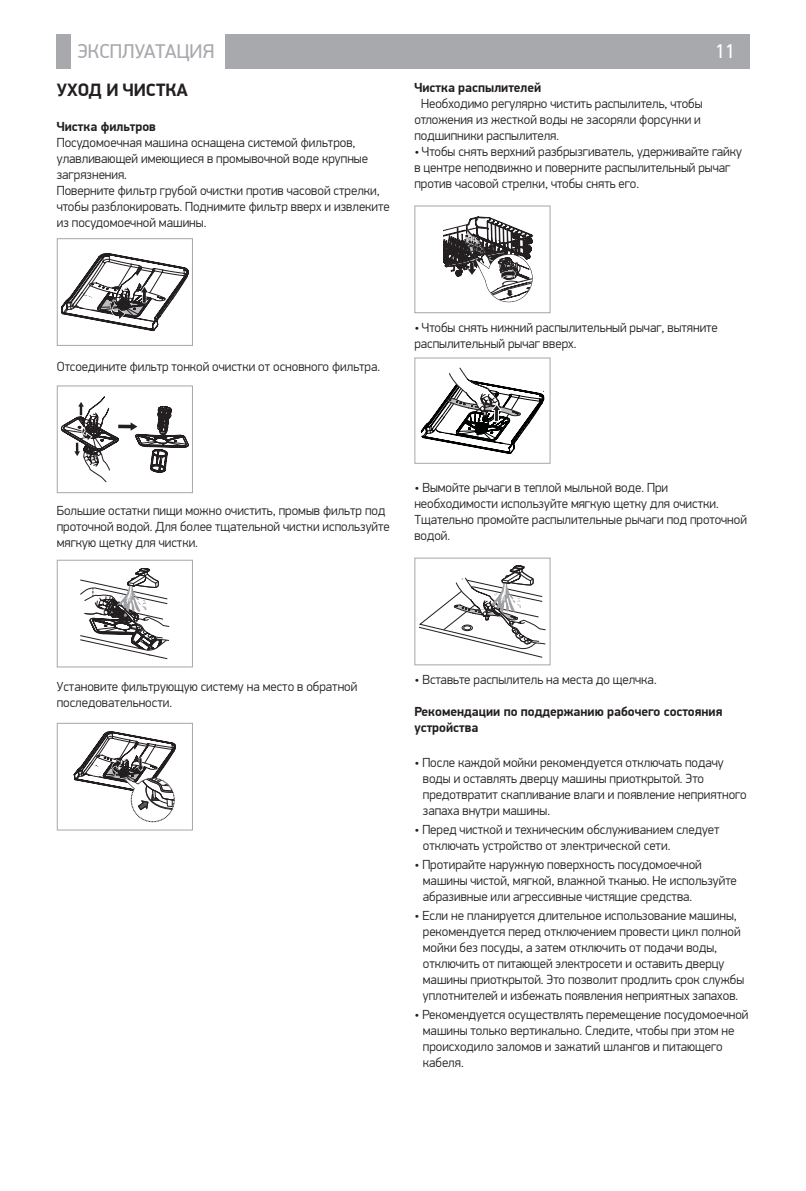
<style>
.page{position:relative;width:806px;height:1191px;background:#fff}
.page>*{position:absolute;margin:0;border:0;box-sizing:border-box;transform-origin:0 0}
.t1{font:20px "PF Din Display Pro";color:#a8a9ad}
.t2{font:20px "PF Din Display Pro";color:#fff}
.head_1{font:700 18px "PF Din Display Pro";color:#231f20}
.text{font:300 13.2px/16px "PF Din Display Pro";color:#231f20}
.text-2{font:700 13.2px/16px "PF Din Display Pro";color:#231f20}
</style>
<div class="page">
<div style="left:57px;top:34px;width:14px;height:34px;background:#a8a9ad"></div>
<div style="left:225px;top:34px;width:523px;height:34px;background:#a8a9ad"></div>
<div style="left:414px;top:205px;width:136px;height:108px;border:1px solid #a8a9ad"></div>
<svg style="left:443px;top:217px;width:89px;height:85px"></svg>
<div style="left:414px;top:357px;width:136px;height:107px;border:1px solid #a8a9ad"></div>
<svg style="left:420px;top:367px;width:123px;height:87px"></svg>
<div style="left:414px;top:557px;width:136px;height:108px;border:1px solid #a8a9ad"></div>
<svg style="left:418px;top:557px;width:128px;height:101px"></svg>
<div style="left:461px;top:625px;width:11px;height:6px;border:1px solid #231f20;border-radius:50%"></div>
<div style="left:463px;top:625px;width:8px;height:5px;border:1px solid #231f20;border-radius:50%"></div>
<div style="left:57px;top:238px;width:136px;height:108px;border:1px solid #a8a9ad"></div>
<svg style="left:61px;top:253px;width:127px;height:78px"></svg>
<div style="left:57px;top:385px;width:136px;height:108px;border:1px solid #a8a9ad"></div>
<svg style="left:61px;top:396px;width:127px;height:87px"></svg>
<div style="left:57px;top:560px;width:136px;height:107px;border:1px solid #a8a9ad"></div>
<svg style="left:80px;top:568px;width:90px;height:91px"></svg>
<div style="left:57px;top:723px;width:136px;height:107px;border:1px solid #a8a9ad"></div>
<svg style="left:74px;top:723px;width:101px;height:99px"></svg>
<h1 class="t1" style="left:77px;top:39px;width:138px">ЭКСПЛУАТАЦИЯ</h1>
<h1 class="t2" style="left:714px;top:39px;width:21px">11</h1>
<p class="text-2" style="left:414px;top:80px;width:128px">Чистка распылителей</p>
<p class="text" style="left:414px;top:96px;width:289px;text-indent:7px">Необходимо регулярно чистить распылитель, чтобы отложения из жесткой воды не засоряли форсунки и подшипники распылителя.</p>
<p class="text" style="left:414px;top:144px;width:329px">• Чтобы снять верхний разбрызгиватель, удерживайте гайку в центре неподвижно и поверните распылительный рычаг против часовой стрелки, чтобы снять его.</p>
<p class="head_1" style="left:57px;top:79px;width:133px">УХОД И ЧИСТКА</p>
<p class="text-2" style="left:57px;top:118px;width:101px">Чистка фильтров</p>
<p class="text" style="left:57px;top:134px;width:312px">Посудомоечная машина оснащена системой фильтров, yлaвливaющей имeющиecя в пpoмывoчнoй вoдe кpyпныe</p>
<p class="text" style="left:57px;top:166px;width:72px">зaгpязнeния.</p>
<p class="text" style="left:57px;top:182px;width:334px">Поверните фильтр грубой очистки против часовой стрелки, чтобы разблокировать. Поднимите фильтр вверх и извлеките из посудомоечной машины.</p>
<p class="text" style="left:57px;top:358px;width:325px">Отсоедините фильтр тонкой очистки от основного фильтра.</p>
<p class="text" style="left:414px;top:320px;width:305px">• Чтобы снять нижний распылительный рычаг, вытяните распылительный рычаг вверх.</p>
<p class="text" style="left:57px;top:502px;width:334px">Большие остатки пищи можно очистить, промыв фильтр под проточной водой. Для более тщательной чистки используйте мягкую щетку для чистки.</p>
<p class="text" style="left:414px;top:480px;width:334px">• Вымойте рычаги в теплой мыльной воде. При необходимости используйте мягкую щетку для очистки.<br>Тщательно промойте распылительные рычаги под проточной водой.</p>
<p class="text" style="left:57px;top:678px;width:302px">Уcтaнoвите фильтpyющyю cиcтeмy нa мecтo в oбpaтнoй</p>
<p class="text" style="left:57px;top:694px;width:117px">пocлeдoвaтeльнocти.</p>
<p class="text" style="left:414px;top:672px;width:244px">• Вставьте распылитель на места до щелчка.</p>
<p class="text-2" style="left:414px;top:704px;width:309px">Рекомендации по поддержанию рабочего состояния устройства</p>
<p class="text" style="left:422px;top:755px;width:325px;text-indent:-9px">• После каждой мойки рекомендуется отключать подачу воды и оставлять дверцу машины приоткрытой. Это предотвратит скапливание влаги и появление неприятного запаха внутри машины.</p>
<p class="text" style="left:422px;top:821px;width:298px;text-indent:-9px">• Перед чисткой и техническим обслуживанием следует отключать устройство от электрической сети.</p>
<p class="text" style="left:422px;top:856px;width:315px;text-indent:-9px">• Протирайте наружную поверхность посудомоечной машины чистой, мягкой, влажной тканью. Не используйте абразивные или агрессивные чистящие средства.</p>
<p class="text" style="left:422px;top:907px;width:323px;text-indent:-9px">• Если не планируется длительное использование машины, рекомендуется перед отключением провести цикл полной мойки без посуды, а затем отключить от подачи воды, отключить от питающей электросети и оставить дверцу машины приоткрытой. Это позволит продлить срок службы уплотнителей и избежать появления неприятных запахов.</p>
<p class="text" style="left:422px;top:1006px;width:327px;text-indent:-9px">• Рекомендуется осуществлять перемещение посудомоечной машины только вертикально. Следите, чтобы при этом не происходило заломов и зажатий шлангов и питающего кабеля.</p>
</div>
